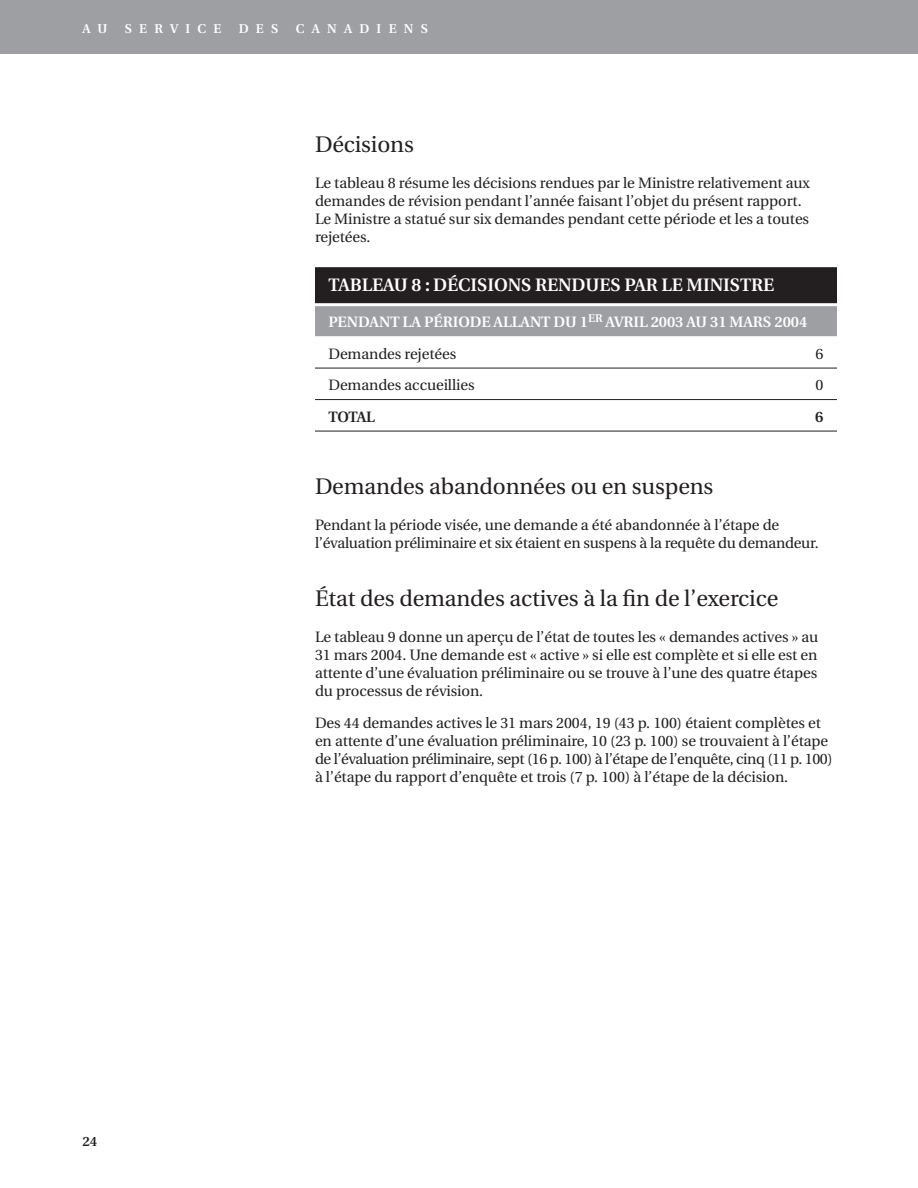
<style>
.page{position:relative;width:918px;height:1188px;background:#fff}
.page>*{position:absolute;margin:0;border:0;box-sizing:border-box;transform-origin:0 0}
.t1{font:22.5px "Utopia";letter-spacing:-.005em;color:#231f20}
.t2{font:600 18px "Utopia";letter-spacing:-.005em;color:#fff}
.t3{font:15px/18px "Utopia";letter-spacing:-.005em;color:#231f20}
.t4{font:600 15px/31.5px "Utopia";letter-spacing:-.005em;color:#fff}
.t5{font:600 15px "Utopia";letter-spacing:-.03em;color:#231f20}
.t6{font:600 13.5px "Utopia";color:#231f20}
.t7{font:600 12.75px "Utopia";letter-spacing:.57em;color:#fff}
.s1{font-weight:400;color:#231f20}
</style>
<div class="page">
<div style="left:0;top:0;width:918px;height:54px;background:#9d9fa2"></div>
<div style="left:315px;top:267px;width:522px;height:36px;background:#231f20"></div>
<div style="left:315px;top:306px;width:522px;height:30px;background:#9d9fa2"></div>
<hr style="left:315px;top:368px;width:522px;height:1px;background:#231f20">
<hr style="left:315px;top:399px;width:522px;height:1px;background:#231f20">
<hr style="left:315px;top:431px;width:522px;height:1px;background:#231f20">
<p class="t7" style="left:82px;top:24px;width:26px">A U</p>
<p class="t7" style="left:125px;top:24px;width:98px">SERVICE</p>
<p class="t7" style="left:239px;top:24px;width:41px">DES</p>
<p class="t7" style="left:296px;top:24px;width:134px">CANADIENS</p>
<h1 class="t1" style="left:315px;top:135px;width:100px">Décisions</h1>
<p class="t3" style="left:315px;top:175px;width:496px">Le tableau 8 résume les décisions rendues par le Ministre relativement aux demandes de révision pendant l’année faisant l’objet du présent rapport.<br>Le Ministre a statué sur six demandes pendant cette période et les a toutes rejetées.</p>
<p class="t2" style="left:328px;top:278px;width:447px">TABLEAU 8 : DÉCISIONS RENDUES PAR LE MINISTRE</p>
<p class="t4" style="left:328px;top:308px;width:480px">PENDANT LA PÉRIODE ALLANT DU 1<sup>ER</sup> AVRIL 2003 AU 31 MARS 2004<br><span class="s1">Demandes rejetées</span></p>
<p class="t3" style="left:816px;top:346px;width:9px">6</p>
<p class="t3" style="left:328px;top:377px;width:148px">Demandes accueillies</p>
<p class="t3" style="left:816px;top:377px;width:9px">0</p>
<p class="t5" style="left:328px;top:411px;width:48px">TOTAL</p>
<p class="t5" style="left:815px;top:411px;width:10px">6</p>
<p class="t6" style="left:82px;top:1135px;width:16px">24</p>
<h1 class="t1" style="left:315px;top:477px;width:400px">Demandes abandonnées ou en suspens</h1>
<p class="t3" style="left:315px;top:517px;width:505px">Pendant la période visée, une demande a été abandonnée à l’étape de l’évaluation préliminaire et six étaient en suspens à la requête du demandeur.</p>
<h1 class="t1" style="left:315px;top:589px;width:465px">État des demandes actives à la fin de l’exercice</h1>
<p class="t3" style="left:315px;top:629px;width:505px;text-align:justify">Le tableau 9 donne un aperçu de l’état de toutes les « demandes actives » au 31 mars 2004. Une demande est « active » si elle est complète et si elle est en attente d’une évaluation préliminaire ou se trouve à l’une des quatre étapes du processus de révision.</p>
<p class="t3" style="left:315px;top:715px;width:519px">Des 44 demandes actives le 31 mars 2004, 19 (43 p. 100) étaient complètes et en attente d’une évaluation préliminaire, 10 (23 p. 100) se trouvaient à l’étape de l’évaluation préliminaire, sept (16 p. 100) à l’étape de l’enquête, cinq (11 p. 100) à l’étape du rapport d’enquête et trois (7 p. 100) à l’étape de la décision.</p>
</div>
